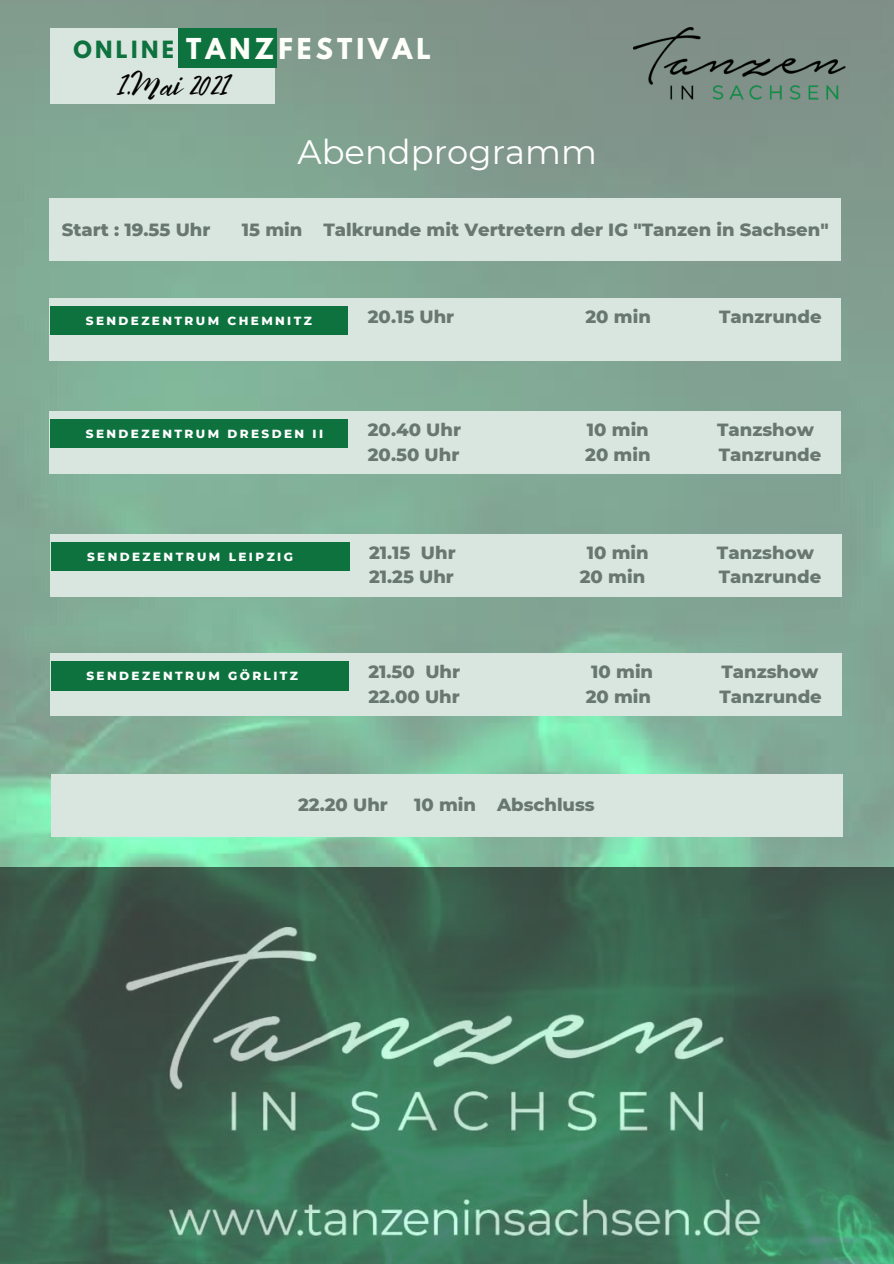
<style>
.page{position:relative;width:894px;height:1264px;background:#fff}
.page>*{position:absolute;margin:0;border:0;box-sizing:border-box;transform-origin:0 0}
.t1{font:33.75px "Montserrat";color:#fff}
.t2{font:33.3px "Bright Sunshine";color:#000}
.t3{font:700 25.5px "League Spartan";letter-spacing:.16em;color:#fffff9}
.t4{font:700 21px "League Spartan";letter-spacing:.16em;color:#0e723f}
.t5{font:800 18px "Montserrat";color:#68776f}
.t6{font:800 12px "Montserrat";letter-spacing:.2em;color:#fff}
</style>
<div class="page">
<img style="left:0;top:0;width:893px;height:867px">
<div style="left:50px;top:28px;width:224px;height:75px;background:#d9e5df"></div>
<div style="left:179px;top:28px;width:98px;height:39px;background:#0e723f"></div>
<img style="left:633px;top:0;width:212px;height:169px">
<div style="left:50px;top:298px;width:790px;height:62px;background:#d9e5df"></div>
<div style="left:50px;top:306px;width:298px;height:29px;background:#0e723f"></div>
<div style="left:50px;top:199px;width:790px;height:62px;background:#d9e5df"></div>
<div style="left:50px;top:411px;width:790px;height:62px;background:#d9e5df"></div>
<div style="left:50px;top:420px;width:298px;height:28px;background:#0e723f"></div>
<div style="left:51px;top:534px;width:790px;height:62px;background:#d9e5df"></div>
<div style="left:51px;top:542px;width:298px;height:28px;background:#0e723f"></div>
<div style="left:50px;top:653px;width:791px;height:62px;background:#d9e5df"></div>
<div style="left:51px;top:662px;width:297px;height:28px;background:#0e723f"></div>
<div style="left:51px;top:774px;width:791px;height:62px;background:#d9e5df"></div>
<img style="left:0;top:867px;width:893px;height:396px">
<p class="t4" style="left:73px;top:39px;width:102px">ONLINE</p>
<p class="t3" style="left:186px;top:36px;width:246px">TANZFESTIVAL</p>
<p class="t2" style="left:117px;top:58px;width:113px">1.Mai 2021</p>
<p class="t1" style="left:297px;top:132px;width:301px">Abendprogramm</p>
<p class="t5" style="left:62px;top:218px;width:150px">Start : 19.55 Uhr</p>
<p class="t5" style="left:242px;top:218px;width:588px">15 min Talkrunde mit Vertretern der IG "Tanzen in Sachsen"</p>
<p class="t6" style="left:86px;top:313px;width:227px">SENDEZENTRUM CHEMNITZ</p>
<p class="t6" style="left:86px;top:426px;width:239px">SENDEZENTRUM DRESDEN II</p>
<p class="t6" style="left:87px;top:549px;width:207px">SENDEZENTRUM LEIPZIG</p>
<p class="t6" style="left:86px;top:668px;width:213px">SENDEZENTRUM GÖRLITZ</p>
<p class="t5" style="left:368px;top:305px;width:88px">20.15 Uhr</p>
<p class="t5" style="left:585px;top:305px;width:67px">20 min</p>
<p class="t5" style="left:718px;top:305px;width:104px">Tanzrunde</p>
<p class="t5" style="left:368px;top:418px;width:95px">20.40 Uhr</p>
<p class="t5" style="left:586px;top:418px;width:63px">10 min</p>
<p class="t5" style="left:716px;top:418px;width:98px">Tanzshow</p>
<p class="t5" style="left:368px;top:443px;width:93px">20.50 Uhr</p>
<p class="t5" style="left:585px;top:443px;width:67px">20 min</p>
<p class="t5" style="left:718px;top:443px;width:104px">Tanzrunde</p>
<p class="t5" style="left:369px;top:541px;width:88px">21.15 Uhr</p>
<p class="t5" style="left:586px;top:541px;width:63px">10 min</p>
<p class="t5" style="left:716px;top:541px;width:98px">Tanzshow</p>
<p class="t5" style="left:369px;top:566px;width:86px">21.25 Uhr</p>
<p class="t5" style="left:579px;top:566px;width:67px">20 min</p>
<p class="t5" style="left:718px;top:566px;width:104px">Tanzrunde</p>
<p class="t5" style="left:368px;top:660px;width:93px">21.50 Uhr</p>
<p class="t5" style="left:591px;top:660px;width:63px">10 min</p>
<p class="t5" style="left:721px;top:660px;width:98px">Tanzshow</p>
<p class="t5" style="left:368px;top:685px;width:93px">22.00 Uhr</p>
<p class="t5" style="left:585px;top:685px;width:67px">20 min</p>
<p class="t5" style="left:719px;top:685px;width:104px">Tanzrunde</p>
<p class="t5" style="left:298px;top:793px;width:91px">22.20 Uhr</p>
<p class="t5" style="left:414px;top:793px;width:182px">10 min Abschluss</p>
</div>
